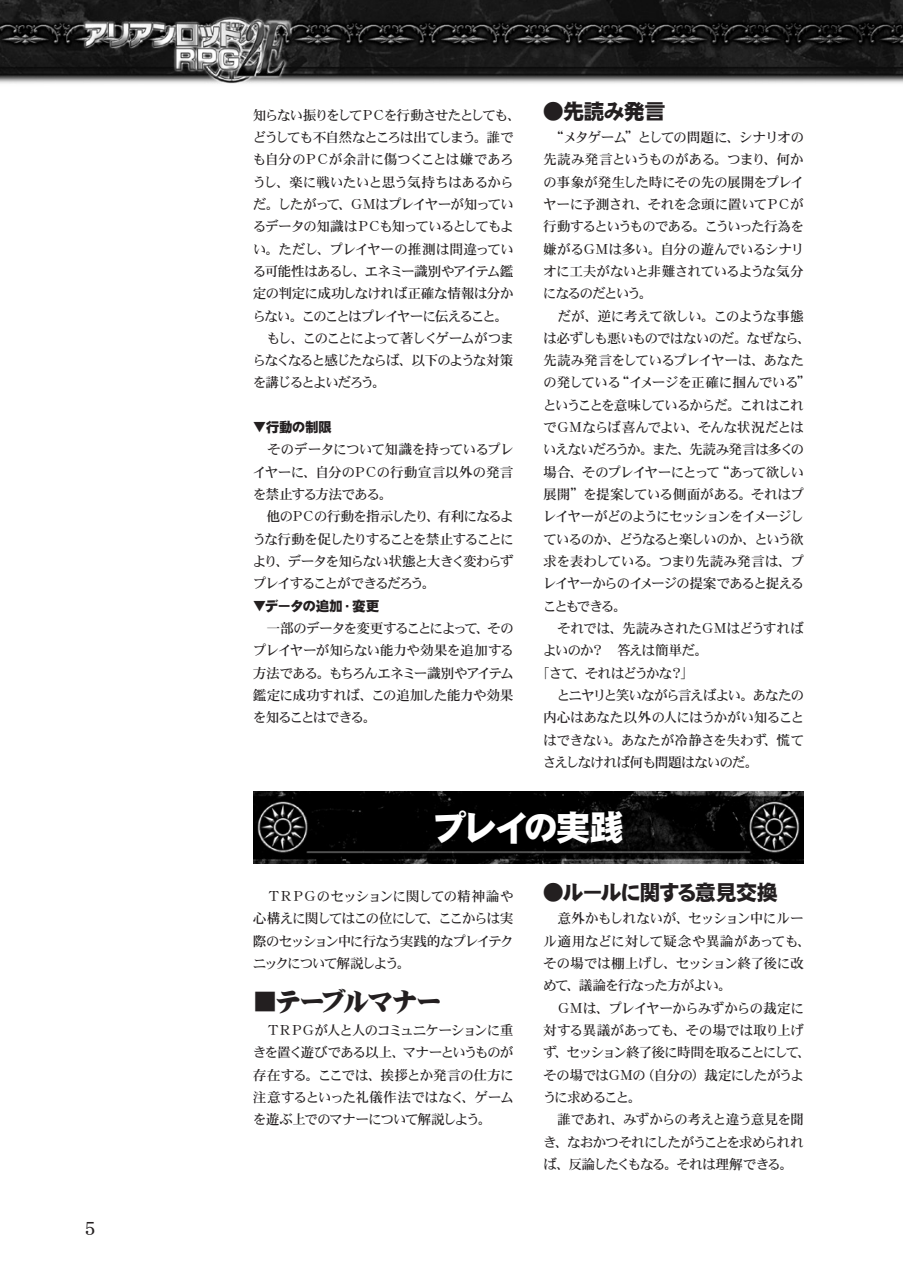
<style>
.page{position:relative;width:903px;height:1275px;background:#fff}
.page>*{position:absolute;margin:0;border:0;box-sizing:border-box;transform-origin:0 0}
.t1{font:34.65px "DF Gothic Std W10";letter-spacing:-.085em;color:#fff}
.t2{font:26.07px "DF Mincho Std W14";letter-spacing:-.08em;color:#231f20}
.t3{font:21px "DF Gothic Std W10";letter-spacing:-.075em;color:#231f20}
.t4{font:21px "DF Gothic Std W10";letter-spacing:-.055em;color:#231f20}
.t5{font:19.78px "DFHS Mincho Std W5";color:#231f20}
.t6{font:13.65px/22.4px "DFHS Mincho Std W5";letter-spacing:-.065em;color:#231f20}
.t7{font:13.65px "DFHS Mincho Std W5";letter-spacing:-.035em;color:#231f20}
.t8{font:13.65px "DFHS Mincho Std W5";letter-spacing:-.085em;color:#231f20}
.t9{font:13.65px "DFHS Mincho Std W5";letter-spacing:-.095em;color:#231f20}
.t10{font:13.65px "DFHS Mincho Std W5";letter-spacing:-.09em;color:#231f20}
.t11{font:13.65px "DFHS Mincho Std W5";letter-spacing:-.04em;color:#231f20}
.t12{font:13.65px "DFHS Mincho Std W5";letter-spacing:-.025em;color:#231f20}
.t13{font:13.65px "DFHS Mincho Std W5";letter-spacing:-.045em;color:#231f20}
.t14{font:13.65px "DFHS Mincho Std W5";letter-spacing:-.02em;color:#231f20}
.t15{font:13.65px "DF Gothic Std W10";letter-spacing:-.035em;color:#231f20}
.t16{font:13.65px "DFHS Mincho Std W5";letter-spacing:-.125em;color:#231f20}
</style>
<div class="page">
<img style="left:253px;top:791px;width:551px;height:72px">
<img style="left:0;top:0;width:903px;height:84px">
<h3 class="t5" style="left:84px;top:1217px;width:13px">5</h3>
<p class="t6" style="left:252px;top:103px;width:270px">知らない振りをしてＰＣを行動させたとしても、どうしても不自然なところは出てしまう。誰でも自分のＰＣが余計に傷つくことは嫌であろうし、楽に戦いたいと思う気持ちはあるからだ。したがって、ＧＭはプレイヤーが知っているデータの知識はＰＣも知っているとしてもよい。ただし、プレイヤーの推測は間違っている可能性はあるし、エネミー識別やアイテム鑑定の判定に成功しなければ正確な情報は分からない。このことはプレイヤーに伝えること。　もし、このことによって著しくゲームがつまらなくなると感じたならば、以下のような対策を講じるとよいだろう。</p>
<p class="t15" style="left:253px;top:420px;width:81px">▼行動の制限</p>
<p class="t6" style="left:252px;top:438px;width:263px">　そのデータについて知識を持っているプレイヤーに、自分のＰＣの行動宣言以外の発言を禁止する方法である。<br>　他のＰＣの行動を指示したり、有利になるような行動を促したりすることを禁止することにより、データを知らない状態と大きく変わらずプレイすることができるだろう。</p>
<p class="t15" style="left:253px;top:598px;width:128px">▼データの追加・変更</p>
<p class="t6" style="left:253px;top:617px;width:263px;text-align:justify">　一部のデータを変更することによって、そのプレイヤーが知らない能力や効果を追加する方法である。もちろんエネミー識別やアイテム鑑定に成功すれば、この追加した能力や効果を知ることはできる。</p>
<h3 class="t4" style="left:543px;top:100px;width:124px">●先読み発言</h3>
<p class="t8" style="left:543px;top:130px;width:262px">　“メタゲーム”としての問題に、シナリオの</p>
<p class="t7" style="left:543px;top:152px;width:262px">先読み発言というものがある。つまり、何か</p>
<p class="t12" style="left:543px;top:174px;width:263px">の事象が発生した時にその先の展開をプレイ</p>
<p class="t7" style="left:543px;top:197px;width:262px">ヤーに予測され、それを念頭に置いてＰＣが</p>
<p class="t10" style="left:543px;top:219px;width:262px">行動するというものである。こういった行為を</p>
<p class="t7" style="left:543px;top:241px;width:263px">嫌がるＧＭは多い。自分の遊んでいるシナリ</p>
<p class="t6" style="left:543px;top:260px;width:262px">オに工夫がないと非難されているような気分</p>
<p class="t16" style="left:543px;top:286px;width:111px">になるのだという。</p>
<p class="t13" style="left:543px;top:308px;width:262px">　だが、逆に考えて欲しい。このような事態</p>
<p class="t6" style="left:543px;top:326px;width:270px">は必ずしも悪いものではないのだ。なぜなら、</p>
<p class="t7" style="left:543px;top:353px;width:262px">先読み発言をしているプレイヤーは、あなた</p>
<p class="t7" style="left:543px;top:375px;width:269px">の発している“イメージを正確に掴んでいる”</p>
<p class="t9" style="left:543px;top:397px;width:263px">ということを意味しているからだ。これはこれ</p>
<p class="t6" style="left:543px;top:416px;width:262px">でＧＭならば喜んでよい、そんな状況だとは</p>
<p class="t8" style="left:543px;top:442px;width:263px">いえないだろうか。また、先読み発言は多くの</p>
<p class="t9" style="left:543px;top:464px;width:262px">場合、そのプレイヤーにとって“あって欲しい</p>
<p class="t11" style="left:543px;top:487px;width:262px">展開”を提案している側面がある。それはプ</p>
<p class="t6" style="left:543px;top:505px;width:263px">レイヤーがどのようにセッションをイメージし</p>
<p class="t9" style="left:543px;top:531px;width:262px">ているのか、どうなると楽しいのか、という欲</p>
<p class="t7" style="left:543px;top:554px;width:262px">求を表わしている。つまり先読み発言は、プ</p>
<p class="t8" style="left:543px;top:576px;width:263px">レイヤーからのイメージの提案であると捉える</p>
<p class="t6" style="left:543px;top:594px;width:86px">こともできる。</p>
<p class="t6" style="left:543px;top:617px;width:262px">　それでは、先読みされたＧＭはどうすれば</p>
<p class="t6" style="left:543px;top:639px;width:167px">よいのか？　答えは簡単だ。</p>
<p class="t10" style="left:536px;top:665px;width:159px">「さて、それはどうかな？」</p>
<p class="t10" style="left:543px;top:688px;width:262px">　とニヤリと笑いながら言えばよい。あなたの</p>
<p class="t11" style="left:543px;top:710px;width:263px">内心はあなた以外の人にはうかがい知ること</p>
<p class="t14" style="left:543px;top:732px;width:262px">はできない。あなたが冷静さを失わず、慌て</p>
<p class="t6" style="left:543px;top:751px;width:217px">さえしなければ何も問題はないのだ。</p>
<h1 class="t1" style="left:432px;top:809px;width:194px">プレイの実践</h1>
<p class="t6" style="left:253px;top:885px;width:263px;text-align:justify">　ＴＲＰＧのセッションに関しての精神論や心構えに関してはこの位にして、ここからは実際のセッション中に行なう実践的なプレイテクニックについて解説しよう。</p>
<h2 class="t2" style="left:252px;top:987px;width:191px">■テーブルマナー</h2>
<p class="t6" style="left:253px;top:1019px;width:263px;text-align:justify">　ＴＲＰＧが人と人のコミュニケーションに重きを置く遊びである以上、マナーというものが存在する。ここでは、挨拶とか発言の仕方に注意するといった礼儀作法ではなく、ゲームを遊ぶ上でのマナーについて解説しよう。</p>
<h3 class="t3" style="left:543px;top:881px;width:236px">●ルールに関する意見交換</h3>
<p class="t6" style="left:543px;top:907px;width:270px">　意外かもしれないが、セッション中にルール適用などに対して疑念や異論があっても、その場では棚上げし、セッション終了後に改めて、議論を行なった方がよい。<br>　ＧＭは、プレイヤーからみずからの裁定に対する異議があっても、その場では取り上げず、セッション終了後に時間を取ることにして、その場ではＧＭの（自分の）裁定にしたがうように求めること。<br>　誰であれ、みずからの考えと違う意見を聞き、なおかつそれにしたがうことを求められれば、反論したくもなる。それは理解できる。</p>
</div>
